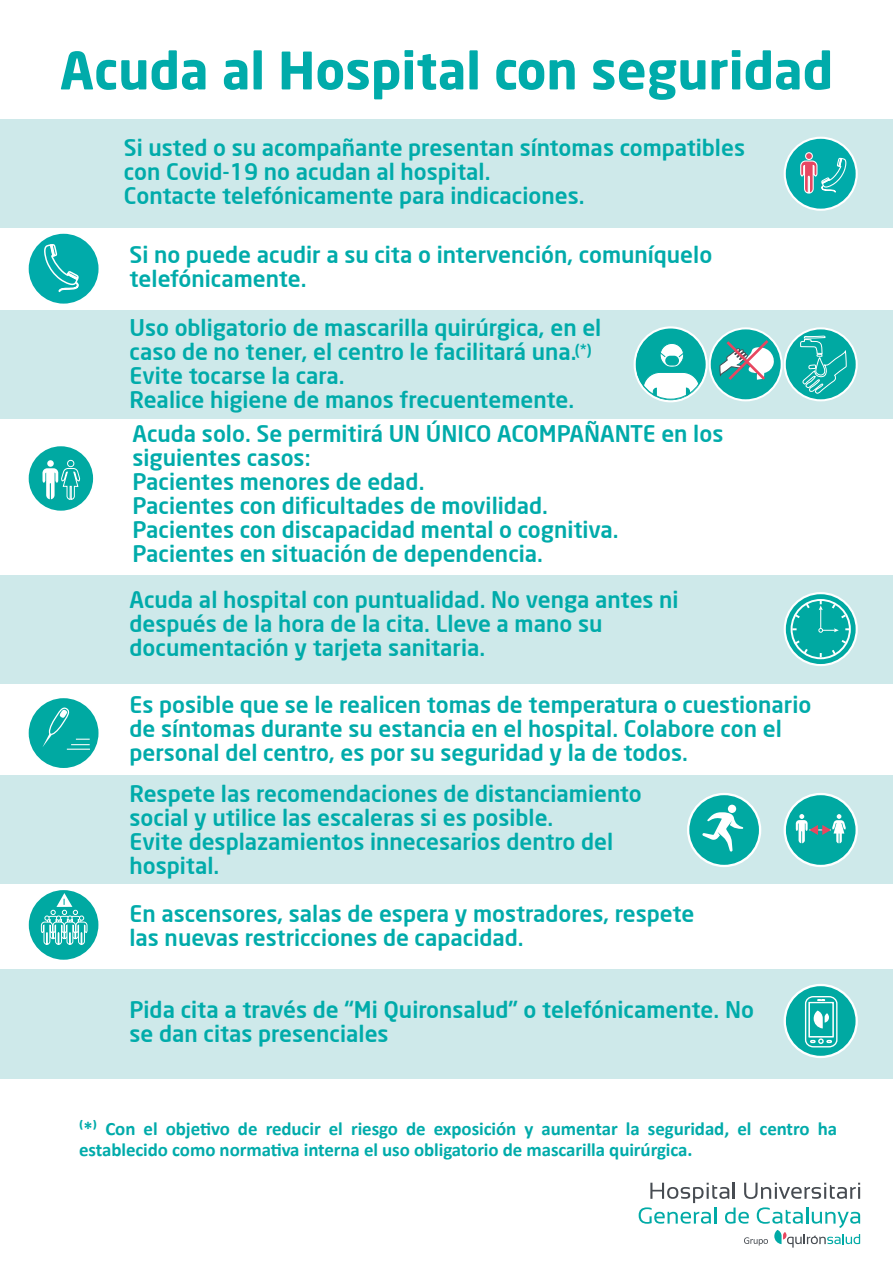
<style>
.page{position:relative;width:893px;height:1263px;background:#fff}
.page>*{position:absolute;margin:0;border:0;box-sizing:border-box;transform-origin:0 0}
.t1{font:700 51px "Neo Sans";color:#00abaa}
.t2{font:500 22.5px/24px "Neo Sans";color:#00abaa}
.t3{font:700 18.9px/21px "Calibri";letter-spacing:-.005em;color:#00abaa}
.t4{font:500 15px "Neo Sans";color:#00abaa}
</style>
<div class="page">
<div style="left:0;top:119px;width:893px;height:109px;background:#cee9ea"></div>
<div style="left:785px;top:138px;width:72px;height:72px;background:#00abaa;border-radius:50%"></div>
<div style="left:784px;top:137px;width:74px;height:74px;border:2px solid #fff;border-radius:50%"></div>
<svg style="left:800px;top:136px;width:47px;height:58px"></svg>
<div style="left:28px;top:233px;width:72px;height:72px;background:#00abaa;border-radius:50%"></div>
<div style="left:27px;top:232px;width:74px;height:74px;border:2px solid #fff;border-radius:50%"></div>
<svg style="left:43px;top:232px;width:37px;height:61px"></svg>
<div style="left:28px;top:445px;width:66px;height:67px;background:#00a9a2;border-radius:50%"></div>
<div style="left:27px;top:444px;width:68px;height:69px;border:2px solid #fff;border-radius:50%"></div>
<svg style="left:47px;top:460px;width:7px;height:7px"></svg>
<div style="left:67px;top:460px;width:7px;height:7px;background:#00a9a2;border:1px solid #fff;border-radius:50%"></div>
<svg style="left:42px;top:468px;width:38px;height:32px"></svg>
<div style="left:28px;top:697px;width:72px;height:72px;background:#00a9a2;border-radius:50%"></div>
<div style="left:27px;top:696px;width:74px;height:74px;border:2px solid #fff;border-radius:50%"></div>
<svg style="left:42px;top:706px;width:48px;height:44px"></svg>
<div style="left:0;top:310px;width:893px;height:109px;background:#cee9ea"></div>
<div style="left:0;top:575px;width:893px;height:108px;background:#cee9ea"></div>
<div style="left:0;top:775px;width:893px;height:108px;background:#cee9ea"></div>
<div style="left:0;top:969px;width:893px;height:110px;background:#cee9ea"></div>
<div style="left:710px;top:328px;width:72px;height:72px;background:#00a9a2;border-radius:50%"></div>
<div style="left:709px;top:327px;width:74px;height:74px;border:2px solid #fff;border-radius:50%"></div>
<svg style="left:720px;top:337px;width:54px;height:43px"></svg>
<svg style="left:635px;top:327px;width:72px;height:74px"></svg>
<div style="left:634px;top:326px;width:74px;height:76px;border:2px solid #fff;border-radius:50%"></div>
<svg style="left:642px;top:331px;width:58px;height:68px;background:#6ccdc9"></svg>
<div style="left:664px;top:355px;width:16px;height:11px;border:1px solid #fff;border-radius:5px"></div>
<div style="left:665px;top:356px;width:14px;height:10px;background:#00a9a2;border-radius:5px"></div>
<svg style="left:785px;top:328px;width:72px;height:72px"></svg>
<div style="left:784px;top:327px;width:74px;height:74px;border:2px solid #fff;border-radius:50%"></div>
<svg style="left:799px;top:335px;width:48px;height:67px;background:#34bab4"></svg>
<div style="left:785px;top:794px;width:72px;height:72px;background:#00a9a2;border-radius:50%"></div>
<div style="left:784px;top:793px;width:74px;height:74px;border:2px solid #fff;border-radius:50%"></div>
<svg style="left:796px;top:814px;width:50px;height:29px"></svg>
<div style="left:785px;top:593px;width:72px;height:72px;background:#00a9a2;border-radius:50%"></div>
<div style="left:784px;top:592px;width:74px;height:74px;border:2px solid #fff;border-radius:50%"></div>
<div style="left:791px;top:599px;width:60px;height:60px;border:2px solid #fff;border-radius:50%"></div>
<svg style="left:793px;top:601px;width:18px;height:19px"></svg>
<svg style="left:830px;top:638px;width:18px;height:19px"></svg>
<svg style="left:793px;top:639px;width:17px;height:17px"></svg>
<svg style="left:819px;top:600px;width:31px;height:32px"></svg>
<svg style="left:28px;top:889px;width:72px;height:72px;background:#18b1ab"></svg>
<div style="left:26px;top:888px;width:75px;height:74px;border:2px solid #fff;border-radius:50%"></div>
<svg style="left:41px;top:893px;width:47px;height:52px;background:#4fc3be"></svg>
<svg style="left:639px;top:1183px;width:221px;height:64px"></svg>
<div style="left:688px;top:794px;width:72px;height:72px;background:#00a9a2;border-radius:50%"></div>
<div style="left:687px;top:793px;width:74px;height:74px;border:2px solid #fff;border-radius:50%"></div>
<div style="left:728px;top:805px;width:8px;height:8px;background:#fff;border-radius:50%"></div>
<svg style="left:702px;top:812px;width:41px;height:40px"></svg>
<div style="left:785px;top:985px;width:72px;height:72px;background:#00a9a2;border-radius:50%"></div>
<div style="left:784px;top:984px;width:74px;height:74px;border:2px solid #fff;border-radius:50%"></div>
<svg style="left:804px;top:996px;width:34px;height:52px"></svg>
<h1 class="t1" style="left:60px;top:38px;width:775px">Acuda al Hospital con seguridad</h1>
<p class="t2" style="left:124px;top:135px;width:623px">Si usted o su acompañante presentan síntomas compatibles con Covid-19 no acudan al hospital.<br>Contacte telefónicamente para indicaciones.</p>
<p class="t2" style="left:129px;top:242px;width:584px">Si no puede acudir a su cita o intervención, comuníquelo telefónicamente.</p>
<p class="t2" style="left:129px;top:315px;width:473px">Uso obligatorio de mascarilla quirúrgica, en el caso de no tener, el centro le facilitará una.<br>Evite tocarse la cara.<br>Realice higiene de manos frecuentemente.</p>
<p class="t2" style="left:132px;top:421px;width:592px">Acuda solo. Se permitirá UN ÚNICO ACOMPAÑANTE en los siguientes casos:<br>Pacientes menores de edad.<br>Pacientes con dificultades de movilidad.<br>Pacientes con discapacidad mental o cognitiva.<br>Pacientes en situación de dependencia.</p>
<p class="t2" style="left:129px;top:587px;width:551px">Acuda al hospital con puntualidad. No venga antes ni después de la hora de la cita. Lleve a mano su documentación y tarjeta sanitaria.</p>
<p class="t2" style="left:129px;top:693px;width:683px">Es posible que se le realicen tomas de temperatura o cuestionario de síntomas durante su estancia en el hospital. Colabore con el personal del centro, es por su seguridad y la de todos.</p>
<p class="t2" style="left:129px;top:781px;width:514px">Respete las recomendaciones de distanciamiento social y utilice las escaleras si es posible.<br>Evite desplazamientos innecesarios dentro del hospital.</p>
<p class="t2" style="left:129px;top:901px;width:567px">En ascensores, salas de espera y mostradores, respete las nuevas restricciones de capacidad.</p>
<p class="t4" style="left:575px;top:340px;width:19px">(*)</p>
<p class="t2" style="left:129px;top:997px;width:626px">Pida cita a través de “Mi Quironsalud” o telefónicamente. No se dan citas presenciales</p>
<p class="t3" style="left:79px;top:1118px;width:759px">⁽*⁾ Con el objetivo de reducir el riesgo de exposición y aumentar la seguridad, el centro ha establecido como normativa interna el uso obligatorio de mascarilla quirúrgica.</p>
</div>
